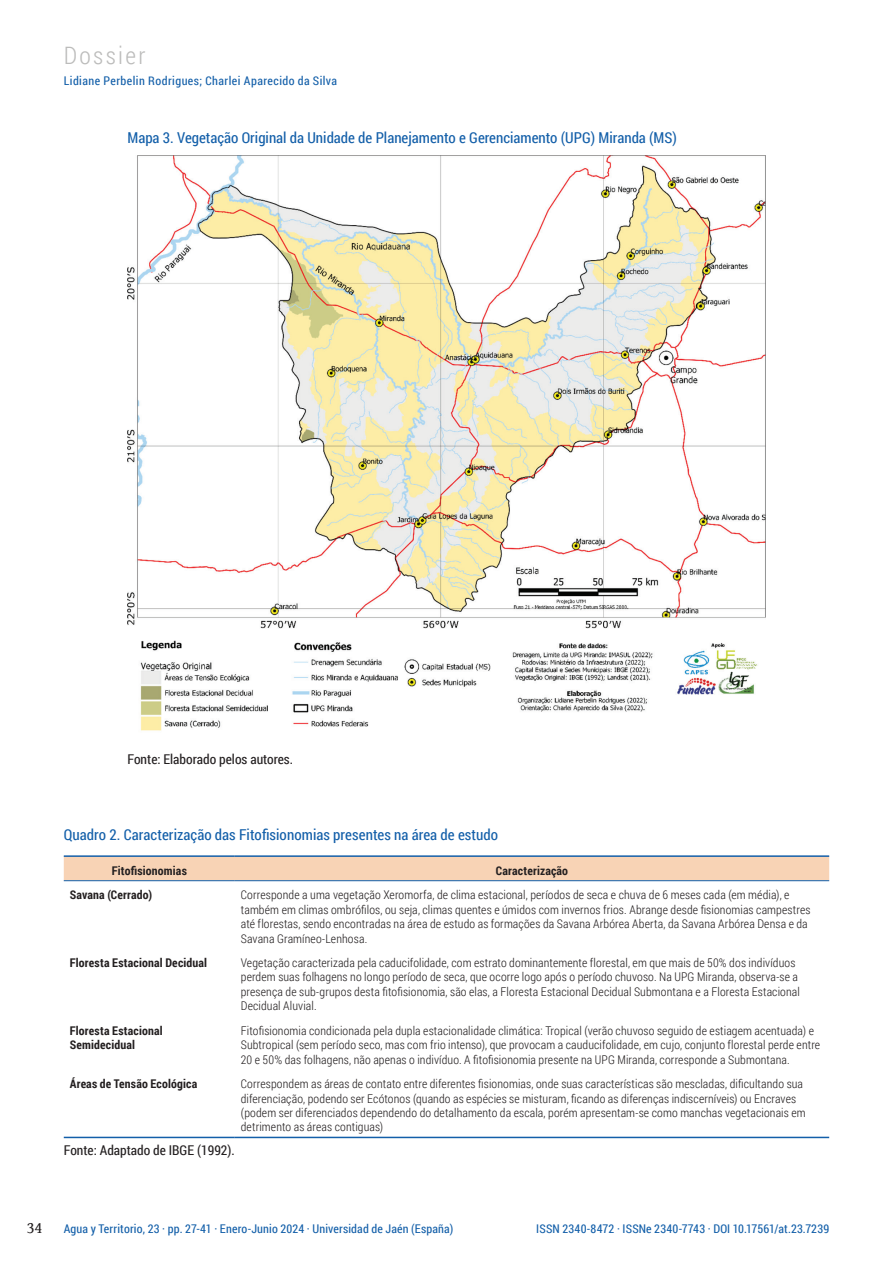
<style>
.page{position:relative;width:893px;height:1263px;background:#fff}
.page>*{position:absolute;margin:0;border:0;box-sizing:border-box;transform-origin:0 0}
.t1{font:300 24px "Roboto Condensed";letter-spacing:.1em;color:#bcbcbb}
.t2{font:16.5px "Gentium Book Basic";color:#231f20}
.Picture_-_Caption{font:15px "Roboto Condensed";color:#135fa9}
.Table_Title{font:15px "Roboto Condensed";letter-spacing:.005em;color:#135fa9}
.Picture_-_Caption_Src{font:13.5px "Roboto Condensed";color:#231f20}
.Table_Source{font:13.5px "Roboto Condensed";color:#231f20}
.Table_text{font:300 12px/14.4px "Roboto Condensed";letter-spacing:.01em;color:#231f20}
.t3{font:12px "Roboto Condensed";letter-spacing:.015em;color:#135fa9}
.Table_text-2{font:700 12px/14.4px "Roboto Condensed";letter-spacing:.015em;color:#231f20}
.t4{font:12px "Roboto Condensed";letter-spacing:.04em;color:#135fa9}
.Table_CH{font:700 12px "Roboto Condensed";letter-spacing:.015em;color:#231f20}
</style>
<div class="page">
<img style="left:127px;top:156px;width:638px;height:575px">
<div style="left:64px;top:857px;width:765px;height:23px;background:#f8d3b5"></div>
<hr style="left:64px;top:855px;width:171px;height:2px;background:#135fa9">
<hr style="left:235px;top:855px;width:594px;height:2px;background:#135fa9">
<hr style="left:64px;top:1137px;width:171px;height:1px;background:#135fa9">
<hr style="left:235px;top:1137px;width:594px;height:1px;background:#135fa9">
<hr style="left:64px;top:880px;width:171px;height:1px;background:#135fa9">
<hr style="left:235px;top:880px;width:594px;height:1px;background:#135fa9">
<h1 class="t1" style="left:64px;top:39px;width:83px">Dossier</h1>
<p class="t4" style="left:64px;top:72px;width:275px">Lidiane Perbelin Rodrigues; Charlei Aparecido da Silva</p>
<p class="Picture_-_Caption" style="left:127px;top:128px;width:551px">Mapa 3. Vegetação Original da Unidade de Planejamento e Gerenciamento (UPG) Miranda (MS)</p>
<p class="Picture_-_Caption_Src" style="left:127px;top:750px;width:167px">Fonte: Elaborado pelos autores.</p>
<p class="Table_Title" style="left:64px;top:825px;width:436px">Quadro 2. Caracterização das Fitofisionomias presentes na área de estudo</p>
<p class="Table_CH" style="left:112px;top:862px;width:77px">Fitofisionomias</p>
<p class="Table_CH" style="left:496px;top:862px;width:74px">Caracterização</p>
<p class="Table_text-2" style="left:70px;top:887px;width:84px">Savana (Cerrado)</p>
<p class="Table_text" style="left:241px;top:887px;width:571px">Corresponde a uma vegetação Xeromorfa, de clima estacional, períodos de seca e chuva de 6 meses cada (em média), e também em climas ombrófilos, ou seja, climas quentes e úmidos com invernos frios. Abrange desde fisionomias campestres até florestas, sendo encontradas na área de estudo as formações da Savana Arbórea Aberta, da Savana Arbórea Densa e da Savana Gramíneo-Lenhosa.</p>
<p class="Table_text-2" style="left:70px;top:955px;width:139px">Floresta Estacional Decidual</p>
<p class="Table_text" style="left:241px;top:955px;width:561px">Vegetação caracterizada pela caducifolidade, com estrato dominantemente florestal, em que mais de 50% dos indivíduos perdem suas folhagens no longo período de seca, que ocorre logo após o período chuvoso. Na UPG Miranda, observa-se a presença de sub-grupos desta fitofisionomia, são elas, a Floresta Estacional Decidual Submontana e a Floresta Estacional Decidual Aluvial.</p>
<p class="Table_text-2" style="left:70px;top:1023px;width:94px">Floresta Estacional<br>Semidecidual</p>
<p class="Table_text" style="left:241px;top:1023px;width:581px">Fitofisionomia condicionada pela dupla estacionalidade climática: Tropical (verão chuvoso seguido de estiagem acentuada) e<br>Subtropical (sem período seco, mas com frio intenso), que provocam a cauducifolidade, em cujo, conjunto florestal perde entre<br>20 e 50% das folhagens, não apenas o indivíduo. A fitofisionomia presente na UPG Miranda, corresponde a Submontana.</p>
<p class="Table_text-2" style="left:70px;top:1076px;width:129px">Áreas de Tensão Ecológica</p>
<p class="Table_text" style="left:241px;top:1076px;width:566px">Correspondem as áreas de contato entre diferentes fisionomias, onde suas características são mescladas, dificultando sua diferenciação, podendo ser Ecótonos (quando as espécies se misturam, ficando as diferenças indiscerníveis) ou Encraves (podem ser diferenciados dependendo do detalhamento da escala, porém apresentam-se como manchas vegetacionais em detrimento as áreas contiguas)</p>
<p class="Table_Source" style="left:64px;top:1140px;width:173px">Fonte: Adaptado de IBGE (1992).</p>
<h2 class="t2" style="left:27px;top:1215px;width:17px">34</h2>
<p class="t3" style="left:64px;top:1220px;width:391px">Agua y Territorio, 23 · pp. 27-41 · Enero-Junio 2024 · Universidad de Jaén (España)</p>
<p class="t3" style="left:536px;top:1220px;width:294px">ISSN 2340-8472 · ISSNe 2340-7743 · DOI 10.17561/at.23.7239</p>
</div>
